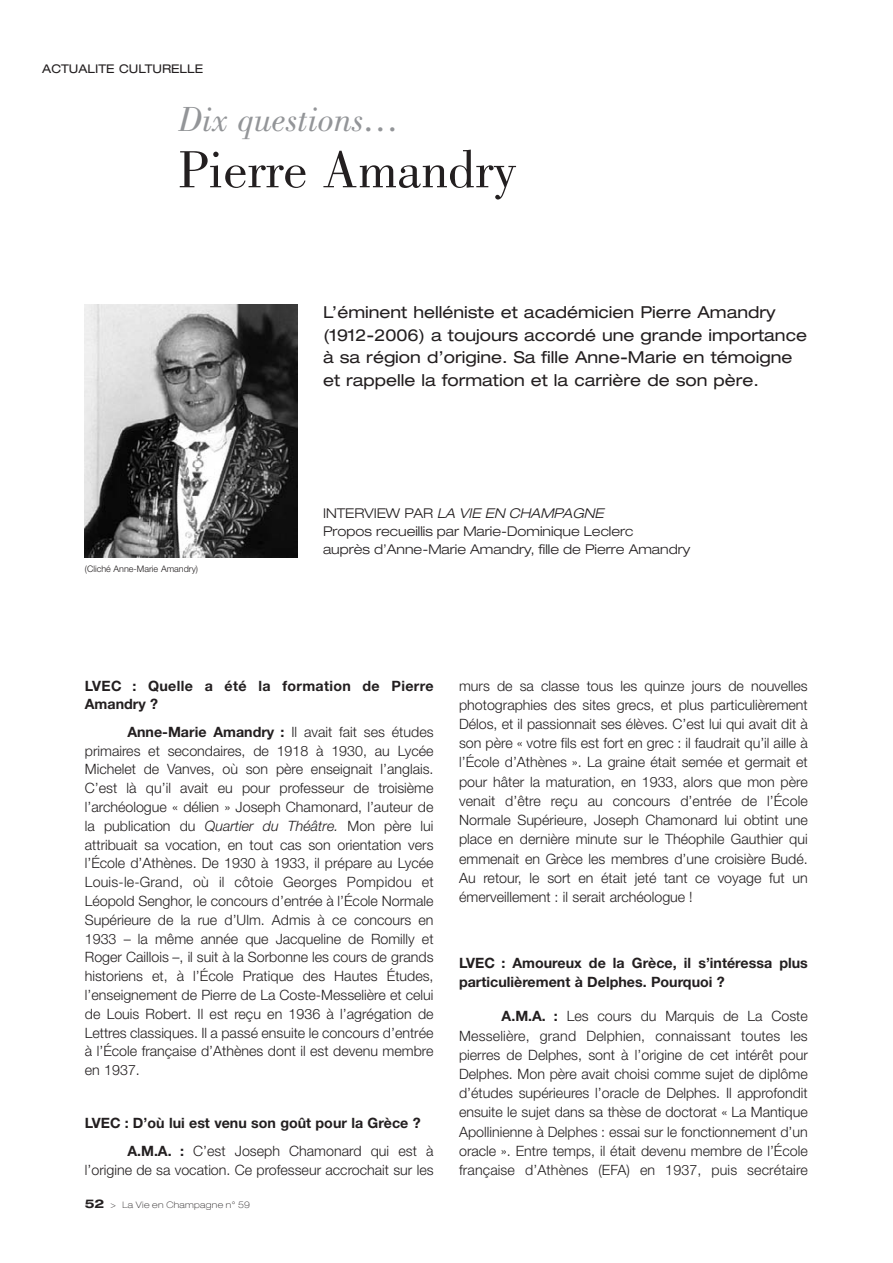
<style>
.page{position:relative;width:893px;height:1263px;background:#fff}
.page>*{position:absolute;margin:0;border:0;box-sizing:border-box;transform-origin:0 0}
.t1{font:54px "Bodoni";color:#231f20}
.t2{font:italic 36px "Bodoni";color:#939598}
.t3{font:expanded 16.5px/22.5px "Helvetica Neue";color:#231f20}
.t4{font:300 14.25px/19.2px "Helvetica Neue";color:#231f20;text-align:justify}
.t5{font:700 14.25px/27.8px "Helvetica Neue";color:#231f20}
.t6{font:700 14.25px/18.8px "Helvetica Neue";letter-spacing:.02em;color:#231f20}
.t7{font:300 expanded 13.5px/18px "Helvetica Neue";color:#231f20}
.t8{font:expanded 12px "Helvetica Neue";color:#231f20}
.t9{font:300 9px "Helvetica Neue";color:#231f20}
.t10{font:100 expanded 9px "Helvetica Neue";letter-spacing:.03em;color:#231f20}
.s1{font-style:italic}
.s2{font-weight:700}
.s3{font-weight:300}
.s4{font-weight:700;font-size:12px}
</style>
<div class="page">
<img style="left:85px;top:304px;width:212px;height:253px">
<p class="t8" style="left:42px;top:64px;width:162px">ACTUALITE CULTURELLE</p>
<h2 class="t2" style="left:178px;top:105px;width:223px">Dix questions…</h2>
<h1 class="t1" style="left:178px;top:148px;width:340px">Pierre Amandry</h1>
<p class="t3" style="left:323px;top:302px;width:485px">L’éminent helléniste et académicien Pierre Amandry (1912-2006) a toujours accordé une grande importance à sa région d’origine. Sa fille Anne-Marie en témoigne et rappelle la formation et la carrière de son père.</p>
<p class="t9" style="left:85px;top:566px;width:115px">(Cliché Anne-Marie Amandry)</p>
<p class="t7" style="left:323px;top:506px;width:369px">INTERVIEW PAR <span class="s1">LA VIE EN CHAMPAGNE<br></span>Propos recueillis par Marie-Dominique Leclerc<br>auprès d’Anne-Marie Amandry, fille de Pierre Amandry</p>
<p class="t6" style="left:85px;top:677px;width:350px">LVEC : Quelle a été la formation de Pierre<br>Amandry ?</p>
<p class="t4" style="left:85px;top:723px;width:350px;line-height:18.8px;text-indent:43px"><span class="s2">Anne-Marie Amandry :</span> Il avait fait ses études primaires et secondaires, de 1918 à 1930, au Lycée Michelet de Vanves, où son père enseignait l’anglais.<br>C’est là qu’il avait eu pour professeur de troisième l’archéologue « délien » Joseph Chamonard, l’auteur de la publication du <span class="s1">Quartier du Théâtre.</span> Mon père lui attribuait sa vocation, en tout cas son orientation vers l’École d’Athènes. De 1930 à 1933, il prépare au Lycée Louis-le-Grand, où il côtoie Georges Pompidou et Léopold Senghor, le concours d’entrée à l’École Normale Supérieure de la rue d’Ulm. Admis à ce concours en 1933 – la même année que Jacqueline de Romilly et Roger Caillois –, il suit à la Sorbonne les cours de grands historiens et, à l’École Pratique des Hautes Études, l’enseignement de Pierre de La Coste-Messelière et celui de Louis Robert. Il est reçu en 1936 à l’agrégation de Lettres classiques. Il a passé ensuite le concours d’entrée à l’École française d’Athènes dont il est devenu membre en 1937.</p>
<p class="t5" style="left:127px;top:1110px;width:308px;text-indent:-43px">LVEC : D’où lui est venu son goût pour la Grèce ?<br>A.M.A. : <span class="s3">C’est Joseph Chamonard qui est à</span></p>
<p class="t4" style="left:85px;top:1162px;width:350px">l’origine de sa vocation. Ce professeur accrochait sur les</p>
<p class="t10" style="left:85px;top:1201px;width:167px"><span class="s4">52</span> &gt; La Vie en Champagne n° 59</p>
<p class="t4" style="left:459px;top:677px;width:350px">murs de sa classe tous les quinze jours de nouvelles photographies des sites grecs, et plus particulièrement Délos, et il passionnait ses élèves. C’est lui qui avait dit à son père « votre fils est fort en grec : il faudrait qu’il aille à l’École d’Athènes ». La graine était semée et germait et pour hâter la maturation, en 1933, alors que mon père venait d’être reçu au concours d’entrée de l’École Normale Supérieure, Joseph Chamonard lui obtint une place en dernière minute sur le Théophile Gauthier qui emmenait en Grèce les membres d’une croisière Budé.<br>Au retour, le sort en était jeté tant ce voyage fut un émerveillement : il serait archéologue !</p>
<p class="t5" style="left:459px;top:955px;width:350px;line-height:19.2px">LVEC : Amoureux de la Grèce, il s’intéressa plus particulièrement à Delphes. Pourquoi ?</p>
<p class="t4" style="left:459px;top:1008px;width:350px;text-indent:43px"><span class="s2">A.M.A. :</span> Les cours du Marquis de La Coste Messelière, grand Delphien, connaissant toutes les pierres de Delphes, sont à l’origine de cet intérêt pour Delphes. Mon père avait choisi comme sujet de diplôme d’études supérieures l’oracle de Delphes. Il approfondit ensuite le sujet dans sa thèse de doctorat « La Mantique Apollinienne à Delphes : essai sur le fonctionnement d’un oracle ». Entre temps, il était devenu membre de l’École française d’Athènes (EFA) en 1937, puis secrétaire</p>
</div>
